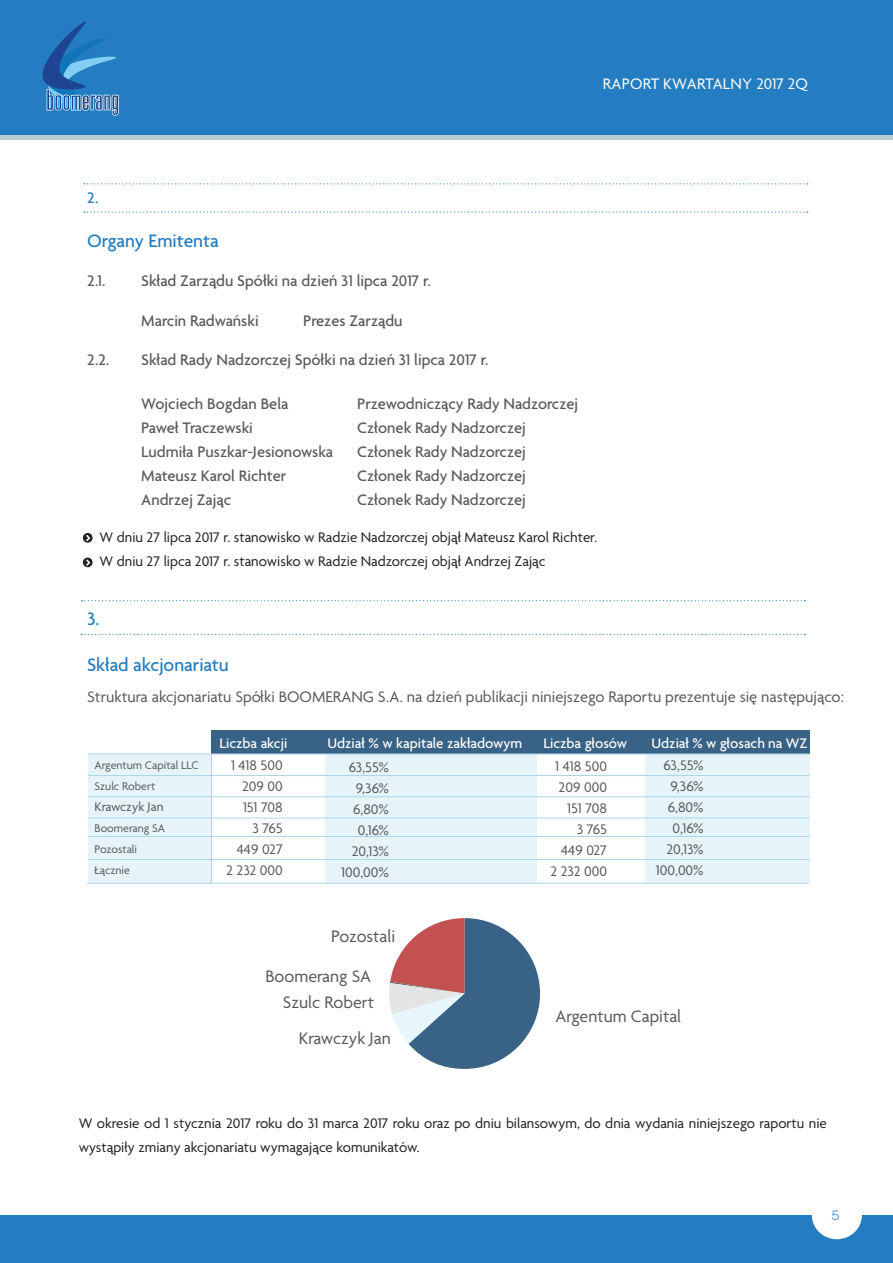
<style>
.page{position:relative;width:893px;height:1263px;background:#fff}
.page>*{position:absolute;margin:0;border:0;box-sizing:border-box;transform-origin:0 0}
.t1{font:500 19.5px "Agenda Pl";color:#247dc1}
.t2{font:18px "Agenda Pl";color:#595959}
.t3{font:500 16.5px "Agenda Pl";color:#595959}
.t4{font:16.5px "Agenda Pl";color:#595959}
.t5{font:16.5px "Agenda Pl";letter-spacing:.015em;color:#fff}
.t6{font:500 16.5px "Agenda Pl";color:#247dc1}
.t7{font:15px/24px "Agenda Pl";color:#241f21}
.t8{font:15px/21px "Agenda Pl";color:#595959;text-align:right}
.t9{font:500 15px "Agenda Pl";color:#fff}
.t10{font:13.5px "Agenda Pl";color:#595959}
.t11{font:13.5px "Novecentowide";color:#247dc1}
.t12{font:12px/21px "Agenda Pl";color:#595959}
</style>
<div class="page">
<div style="left:0;top:0;width:893px;height:138px;background:#247dc1"></div>
<hr style="left:0;top:135px;width:893px;height:4px;background:#bacad3">
<div style="left:0;top:1215px;width:893px;height:48px;background:#247dc1"></div>
<svg style="left:42px;top:21px;width:77px;height:95px"></svg>
<div style="left:812px;top:1191px;width:50px;height:48px;background:#fff;border-radius:50%"></div>
<div style="left:645px;top:754px;width:164px;height:129px;background:#e6f4fa"></div>
<div style="left:325px;top:754px;width:212px;height:129px;background:#e6f4fa"></div>
<div style="left:211px;top:730px;width:598px;height:24px;background:#386386"></div>
<div style="left:88px;top:754px;width:123px;height:129px;background:#e6f4fa"></div>
<hr style="left:88px;top:754px;width:721px;height:1px;background:#aad7ea">
<hr style="left:88px;top:775px;width:721px;height:1px;background:#aad7ea">
<hr style="left:88px;top:796px;width:721px;height:1px;background:#aad7ea">
<hr style="left:88px;top:818px;width:721px;height:1px;background:#aad7ea">
<hr style="left:88px;top:859px;width:721px;height:1px;background:#aad7ea">
<hr style="left:211px;top:754px;width:1px;height:129px;background:#aad7ea">
<hr style="left:88px;top:836px;width:721px;height:1px;background:#aad7ea">
<svg style="left:81px;top:600px;width:724px;height:1px"></svg>
<svg style="left:81px;top:634px;width:724px;height:1px"></svg>
<svg style="left:84px;top:183px;width:724px;height:1px"></svg>
<svg style="left:84px;top:212px;width:724px;height:1px"></svg>
<hr style="left:87px;top:883px;width:722px;height:1px;background:#aad7ea">
<svg style="left:389px;top:918px;width:151px;height:151px"></svg>
<svg style="left:83px;top:533px;width:10px;height:10px"></svg>
<svg style="left:83px;top:557px;width:10px;height:10px"></svg>
<p class="t5" style="left:603px;top:74px;width:207px">RAPORT KWARTALNY 2017 2Q</p>
<p class="t6" style="left:87px;top:188px;width:13px">2.</p>
<p class="t1" style="left:87px;top:228px;width:133px">Organy Emitenta</p>
<p class="t3" style="left:87px;top:271px;width:20px">2.1.</p>
<p class="t3" style="left:141px;top:271px;width:291px">Skład Zarządu Spółki na dzień 31 lipca 2017 r.</p>
<p class="t3" style="left:141px;top:310px;width:119px">Marcin Radwański</p>
<p class="t3" style="left:303px;top:310px;width:101px">Prezes Zarządu</p>
<p class="t3" style="left:87px;top:350px;width:24px">2.2.</p>
<p class="t3" style="left:141px;top:350px;width:349px">Skład Rady Nadzorczej Spółki na dzień 31 lipca 2017 r.</p>
<p class="t3" style="left:141px;top:394px;width:149px">Wojciech Bogdan Bela</p>
<p class="t3" style="left:357px;top:394px;width:222px">Przewodniczący Rady Nadzorczej</p>
<p class="t3" style="left:141px;top:418px;width:113px">Paweł Traczewski</p>
<p class="t3" style="left:357px;top:418px;width:170px">Członek Rady Nadzorczej</p>
<p class="t3" style="left:141px;top:442px;width:194px">Ludmiła Puszkar-Jesionowska</p>
<p class="t3" style="left:357px;top:442px;width:170px">Członek Rady Nadzorczej</p>
<p class="t3" style="left:141px;top:466px;width:147px">Mateusz Karol Richter</p>
<p class="t3" style="left:357px;top:466px;width:170px">Członek Rady Nadzorczej</p>
<p class="t3" style="left:141px;top:490px;width:92px">Andrzej Zając</p>
<p class="t3" style="left:357px;top:490px;width:170px">Członek Rady Nadzorczej</p>
<p class="t7" style="left:100px;top:525px;width:499px">W dniu 27 lipca 2017 r. stanowisko w Radzie Nadzorczej objął Mateusz Karol Richter.<br>W dniu 27 lipca 2017 r. stanowisko w Radzie Nadzorczej objął Andrzej Zając</p>
<p class="t1" style="left:87px;top:606px;width:14px">3.</p>
<p class="t1" style="left:87px;top:653px;width:143px">Skład akcjonariatu</p>
<p class="t4" style="left:87px;top:687px;width:758px">Struktura akcjonariatu Spółki BOOMERANG S.A. na dzień publikacji niniejszego Raportu prezentuje się następująco:</p>
<p class="t12" style="left:95px;top:754px;width:106px">Argentum Capital LLC<br>Szulc Robert</p>
<p class="t10" style="left:95px;top:798px;width:70px">Krawczyk Jan</p>
<p class="t12" style="left:95px;top:817px;width:72px">Boomerang SA<br>Pozostali<br>Łącznie</p>
<p class="t9" style="left:219px;top:734px;width:69px">Liczba akcji</p>
<p class="t9" style="left:327px;top:734px;width:196px">Udział % w kapitale zakładowym</p>
<p class="t9" style="left:543px;top:734px;width:85px">Liczba głosów</p>
<p class="t9" style="left:651px;top:734px;width:158px">Udział % w głosach na WZ</p>
<p class="t8" style="left:226px;top:755px;width:58px">1 418 500<br>209 00<br>151 708<br>3 765<br>449 027<br>2 232 000</p>
<p class="t8" style="left:341px;top:756px;width:49px">63,55%<br>9,36%<br>6,80%<br>0,16%<br>20,13%<br>100,00%</p>
<p class="t8" style="left:550px;top:755px;width:58px">1 418 500<br>209 000<br>151 708<br>3 765<br>449 027<br>2 232 000</p>
<p class="t8" style="left:656px;top:754px;width:49px">63,55%<br>9,36%<br>6,80%<br>0,16%<br>20,13%<br>100,00%</p>
<p class="t2" style="left:331px;top:926px;width:65px">Pozostali</p>
<p class="t2" style="left:265px;top:965px;width:107px">Boomerang SA</p>
<p class="t2" style="left:283px;top:991px;width:93px">Szulc Robert</p>
<p class="t2" style="left:299px;top:1028px;width:93px">Krawczyk Jan</p>
<p class="t2" style="left:555px;top:1006px;width:127px">Argentum Capital</p>
<p class="t7" style="left:79px;top:1110px;width:750px">W okresie od 1 stycznia 2017 roku do 31 marca 2017 roku oraz po dniu bilansowym, do dnia wydania niniejszego raportu nie wystąpiły zmiany akcjonariatu wymagające komunikatów.</p>
<p class="t11" style="left:832px;top:1207px;width:10px">5</p>
</div>
